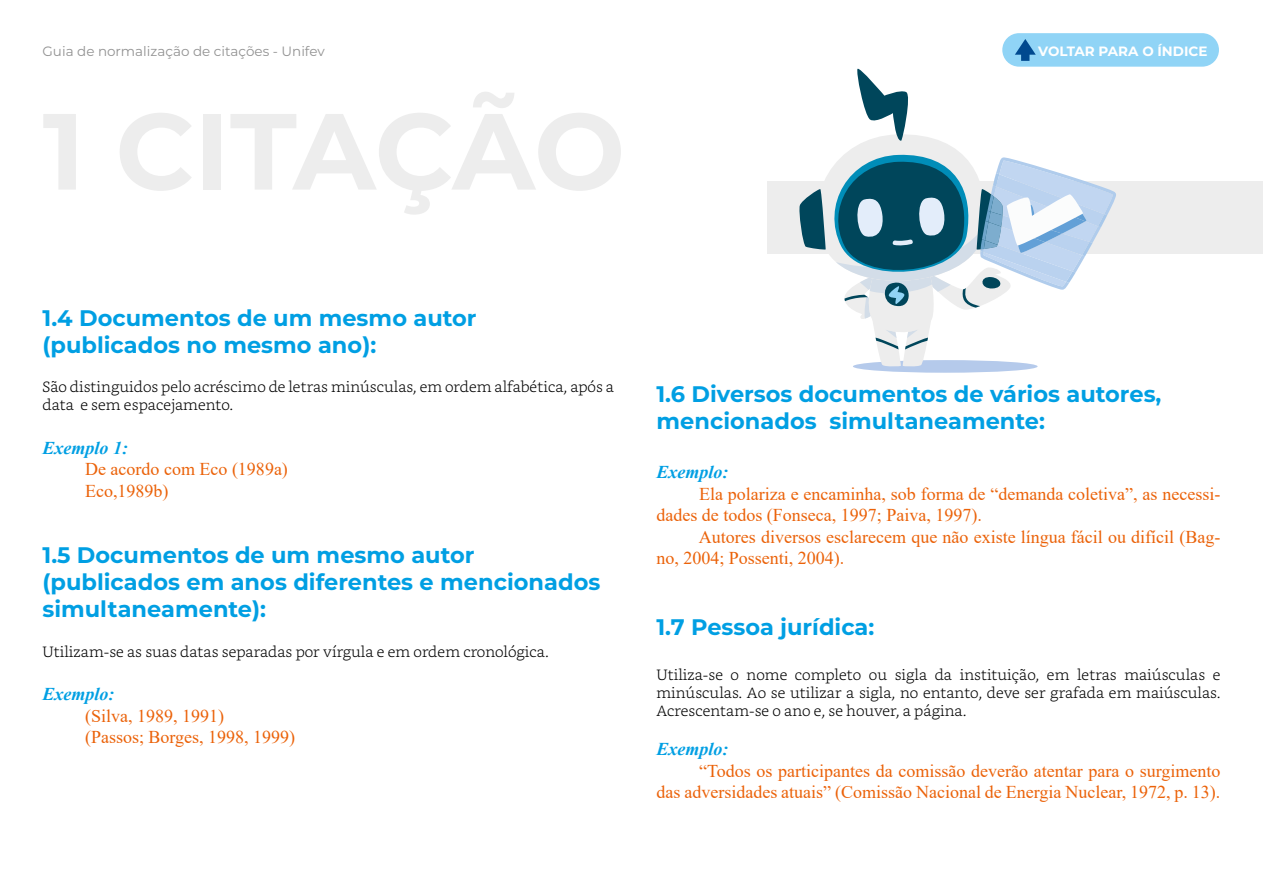
<style>
.page{position:relative;width:1263px;height:893px;background:#fff}
.page>*{position:absolute;margin:0;border:0;box-sizing:border-box;transform-origin:0 0}
.t1{font:700 22.5px/27px "Montserrat";color:#009fe3}
.t2{font:18px/21.6px "Times New Roman";color:#eb6209}
.t3{font:italic 700 18px "Times New Roman";color:#009fe3}
.t4{font:300 15px/18px "Bookerly";color:#000}
.t5{font:13.5px "Montserrat";color:#929292}
.t6{font:700 13.5px "Montserrat";color:#fff}
</style>
<div class="page">
<div style="left:1002px;top:33px;width:217px;height:34px;background:#90d4f6;border-radius:17px"></div>
<div style="left:767px;top:181px;width:496px;height:73px;background:#ededed"></div>
<div style="left:853px;top:360px;width:184px;height:13px;background:#b5caeb;border-radius:50%"></div>
<svg style="left:799px;top:39px;width:317px;height:328px"></svg>
<p class="t5" style="left:43px;top:42px;width:284px">Guia de normalização de citações - Unifev</p>
<p class="t6" style="left:1038px;top:41px;width:171px">VOLTAR PARA O ÍNDICE</p>
<p class="t1" style="left:43px;top:303px;width:436px">1.4 Documentos de um mesmo autor (publicados no mesmo ano):</p>
<p class="t4" style="left:43px;top:378px;width:573px">São distinguidos pelo acréscimo de letras minúsculas, em ordem alfabética, após a data e sem espacejamento.</p>
<p class="t3" style="left:43px;top:435px;width:87px">Exemplo 1:</p>
<p class="t2" style="left:85px;top:458px;width:204px">De acordo com Eco (1989a)<br>Eco,1989b)</p>
<p class="t1" style="left:43px;top:541px;width:559px">1.5 Documentos de um mesmo autor (publicados em anos diferentes e mencionados simultaneamente):</p>
<p class="t4" style="left:43px;top:643px;width:508px">Utilizam-se as suas datas separadas por vírgula e em ordem cronológica.</p>
<p class="t3" style="left:43px;top:682px;width:73px">Exemplo:</p>
<p class="t2" style="left:85px;top:704px;width:212px">(Silva, 1989, 1991)<br>(Passos; Borges, 1998, 1999)</p>
<p class="t1" style="left:656px;top:380px;width:506px">1.6 Diversos documentos de vários autores, mencionados simultaneamente:</p>
<p class="t3" style="left:656px;top:459px;width:73px">Exemplo:</p>
<p class="t2" style="left:656px;top:482px;width:565px;text-indent:43px">Ela polariza e encaminha, sob forma de “demanda coletiva”, as necessi&shy;dades de todos (Fonseca, 1997; Paiva, 1997).</p>
<p class="t2" style="left:656px;top:525px;width:565px;text-indent:43px">Autores diversos esclarecem que não existe língua fácil ou difícil (Bag&shy;no, 2004; Possenti, 2004).</p>
<p class="t1" style="left:656px;top:612px;width:219px">1.7 Pessoa jurídica:</p>
<p class="t4" style="left:656px;top:665px;width:565px;text-align:justify">Utiliza-se o nome completo ou sigla da instituição, em letras maiúsculas e minúsculas. Ao se utilizar a sigla, no entanto, deve ser grafada em maiúsculas.<br>Acrescentam-se o ano e, se houver, a página.</p>
<p class="t3" style="left:656px;top:737px;width:73px">Exemplo:</p>
<p class="t2" style="left:656px;top:759px;width:565px;text-align:right">“Todos os participantes da comissão deverão atentar para o surgimento<br>das adversidades atuais” (Comissão Nacional de Energia Nuclear, 1972, p. 13).</p>
</div>
